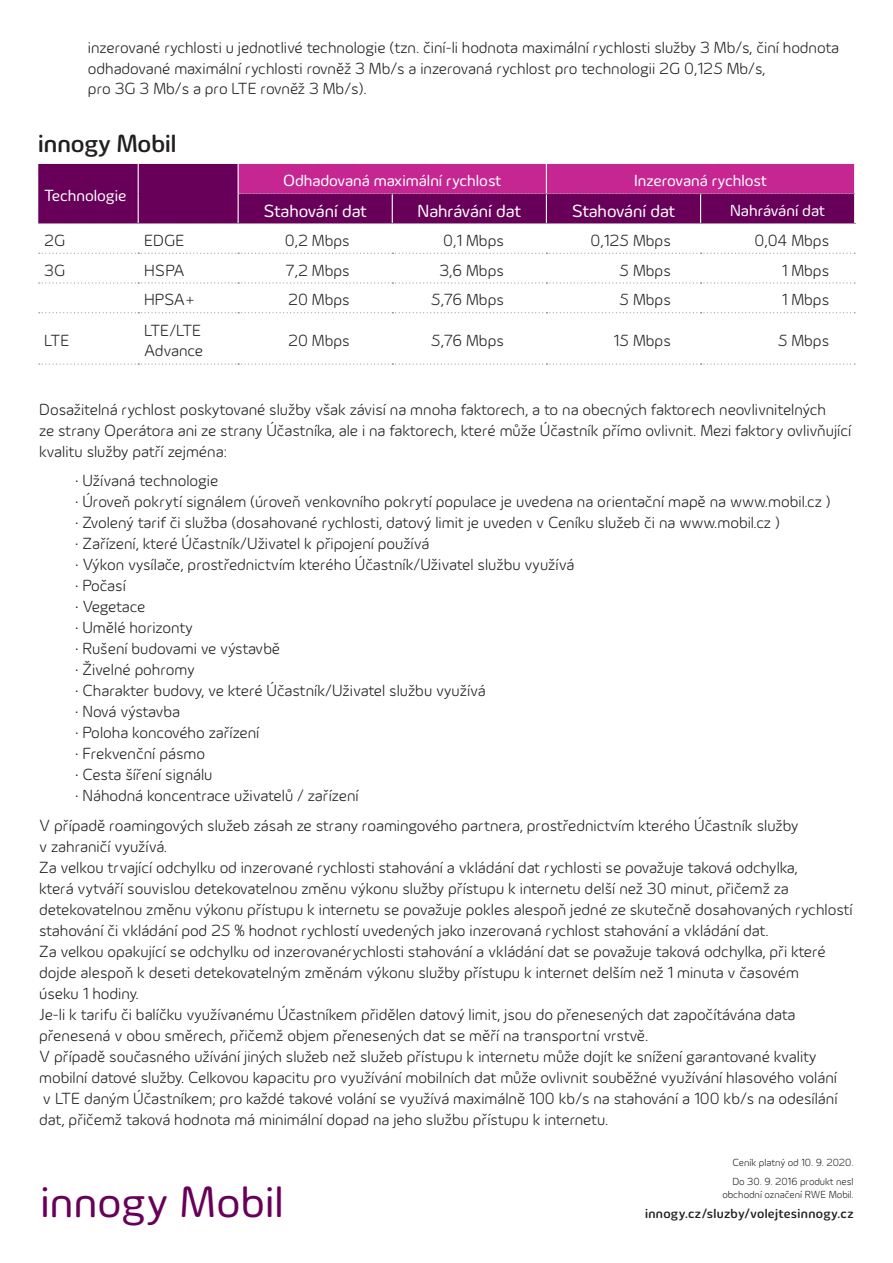
<style>
.page{position:relative;width:893px;height:1263px;background:#fff}
.page>*{position:absolute;margin:0;border:0;box-sizing:border-box;transform-origin:0 0}
.t1{font:45px "Innogy";letter-spacing:.005em;color:#680059}
.t2{font:500 25.5px "Innogy";color:#231f20}
.t3{font:18px "Innogy";color:#fff}
.t4{font:300 16.5px/21px "Innogy";color:#231f20}
.t5{font:16.5px "Innogy";color:#fff}
.t6{font:500 13.5px "Innogy";letter-spacing:.025em;color:#231f20}
.t7{font:300 10.5px/19.2px "Innogy";color:#231f20}
.s1{font-weight:400}
</style>
<div class="page">
<svg style="left:39px;top:164px;width:817px;height:60px;background:#8d1370"></svg>
<svg style="left:39px;top:253px;width:816px;height:1px"></svg>
<svg style="left:39px;top:282px;width:816px;height:2px"></svg>
<svg style="left:39px;top:312px;width:816px;height:1px"></svg>
<svg style="left:39px;top:363px;width:816px;height:2px"></svg>
<p class="t4" style="left:88px;top:38px;width:753px">inzerované rychlosti u jednotlivé technologie (tzn. činí-li hodnota maximální rychlosti služby 3 Mb/s, činí hodnota odhadované maximální rychlosti rovněž 3 Mb/s a inzerovaná rychlost pro technologii 2G 0,125 Mb/s,<br>pro 3G 3 Mb/s a pro LTE rovněž 3 Mb/s).</p>
<h2 class="t2" style="left:38px;top:129px;width:140px">innogy Mobil</h2>
<p class="t5" style="left:44px;top:186px;width:84px">Technologie</p>
<p class="t5" style="left:283px;top:171px;width:220px">Odhadovaná maximální rychlost</p>
<p class="t5" style="left:634px;top:171px;width:134px">Inzerovaná rychlost</p>
<p class="t3" style="left:263px;top:200px;width:105px">Stahování dat</p>
<p class="t3" style="left:418px;top:200px;width:105px">Nahrávání dat</p>
<p class="t3" style="left:572px;top:200px;width:105px">Stahování dat</p>
<p class="t5" style="left:730px;top:201px;width:96px">Nahrávání dat</p>
<p class="t4" style="left:44px;top:230px;width:23px">2G</p>
<p class="t4" style="left:144px;top:230px;width:42px">EDGE</p>
<p class="t4" style="left:285px;top:230px;width:66px">0,2 Mbps</p>
<p class="t4" style="left:443px;top:230px;width:62px">0,1 Mbps</p>
<p class="t4" style="left:591px;top:230px;width:82px">0,125 Mbps</p>
<p class="t4" style="left:755px;top:230px;width:76px">0,04 Mbps</p>
<p class="t4" style="left:44px;top:260px;width:23px">3G</p>
<p class="t4" style="left:144px;top:260px;width:42px">HSPA</p>
<p class="t4" style="left:286px;top:260px;width:66px">7,2 Mbps</p>
<p class="t4" style="left:439px;top:260px;width:66px">3,6 Mbps</p>
<p class="t4" style="left:619px;top:260px;width:53px">5 Mbps</p>
<p class="t4" style="left:782px;top:260px;width:49px">1 Mbps</p>
<p class="t4" style="left:144px;top:290px;width:52px">HPSA+</p>
<p class="t4" style="left:288px;top:290px;width:63px">20 Mbps</p>
<p class="t4" style="left:431px;top:290px;width:75px">5,76 Mbps</p>
<p class="t4" style="left:619px;top:290px;width:53px">5 Mbps</p>
<p class="t4" style="left:782px;top:290px;width:49px">1 Mbps</p>
<p class="t4" style="left:44px;top:330px;width:27px">LTE</p>
<p class="t4" style="left:144px;top:321px;width:61px;line-height:19.8px">LTE/LTE<br>Advance</p>
<p class="t4" style="left:288px;top:330px;width:63px">20 Mbps</p>
<p class="t4" style="left:431px;top:330px;width:75px">5,76 Mbps</p>
<p class="t4" style="left:613px;top:330px;width:59px">15 Mbps</p>
<p class="t4" style="left:778px;top:330px;width:53px">5 Mbps</p>
<p class="t4" style="left:39px;top:399px;width:814px">Dosažitelná rychlost poskytované služby však závisí na mnoha faktorech, a to na obecných faktorech neovlivnitelných<br>ze strany Operátora ani ze strany Účastníka, ale i na faktorech, které může Účastník přímo ovlivnit. Mezi faktory ovlivňující kvalitu služby patří zejména:</p>
<p class="t4" style="left:75px;top:471px;width:757px"><span class="s1">·</span> Užívaná technologie<br><span class="s1">·</span> Úroveň pokrytí signálem (úroveň venkovního pokrytí populace je uvedena na orientační mapě na www.mobil.cz ) <span class="s1">·</span> Zvolený tarif či služba (dosahované rychlosti, datový limit je uveden v Ceníku služeb či na www.mobil.cz )<br><span class="s1">·</span> Zařízení, které Účastník/Uživatel k připojení používá<br><span class="s1">·</span> Výkon vysílače, prostřednictvím kterého Účastník/Uživatel službu využívá<br><span class="s1">·</span> Počasí<br><span class="s1">·</span> Vegetace<br><span class="s1">·</span> Umělé horizonty<br><span class="s1">·</span> Rušení budovami ve výstavbě<br><span class="s1">·</span> Živelné pohromy<br><span class="s1">·</span> Charakter budovy, ve které Účastník/Uživatel službu využívá<br><span class="s1">·</span> Nová výstavba<br><span class="s1">·</span> Poloha koncového zařízení<br><span class="s1">·</span> Frekvenční pásmo<br><span class="s1">·</span> Cesta šíření signálu<br><span class="s1">·</span> Náhodná koncentrace uživatelů / zařízení</p>
<p class="t4" style="left:39px;top:815px;width:815px">V případě roamingových služeb zásah ze strany roamingového partnera, prostřednictvím kterého Účastník služby<br>v zahraničí využívá.<br>Za velkou trvající odchylku od inzerované rychlosti stahování a vkládání dat rychlosti se považuje taková odchylka,<br>která vytváří souvislou detekovatelnou změnu výkonu služby přístupu k internetu delší než 30 minut, přičemž za detekovatelnou změnu výkonu přístupu k internetu se považuje pokles alespoň jedné ze skutečně dosahovaných rychlostí stahování či vkládání pod 25 % hodnot rychlostí uvedených jako inzerovaná rychlost stahování a vkládání dat.<br>Za velkou opakující se odchylku od inzerovanérychlosti stahování a vkládání dat se považuje taková odchylka, při které dojde alespoň k deseti detekovatelným změnám výkonu služby přístupu k internet delším než 1 minuta v časovém<br>úseku 1 hodiny.<br>Je-li k tarifu či balíčku využívanému Účastníkem přidělen datový limit, jsou do přenesených dat započítávána data přenesená v obou směrech, přičemž objem přenesených dat se měří na transportní vrstvě.<br>V případě současného užívání jiných služeb než služeb přístupu k internetu může dojít ke snížení garantované kvality mobilní datové služby. Celkovou kapacitu pro využívání mobilních dat může ovlivnit souběžné využívání hlasového volání<br>v LTE daným Účastníkem; pro každé takové volání se využívá maximálně 100 kb/s na stahování a 100 kb/s na odesílání dat, přičemž taková hodnota má minimální dopad na jeho službu přístupu k internetu.</p>
<h1 class="t1" style="left:40px;top:1176px;width:245px">innogy Mobil</h1>
<p class="t7" style="left:732px;top:1153px;width:123px">Ceník platný od 10. 9. 2020.<br>Do 30. 9. 2016 produkt nesl</p>
<p class="t7" style="left:722px;top:1185px;width:133px">obchodní označení RWE Mobil.</p>
<p class="t6" style="left:645px;top:1206px;width:210px">innogy.cz/sluzby/volejtesinnogy.cz</p>
</div>
